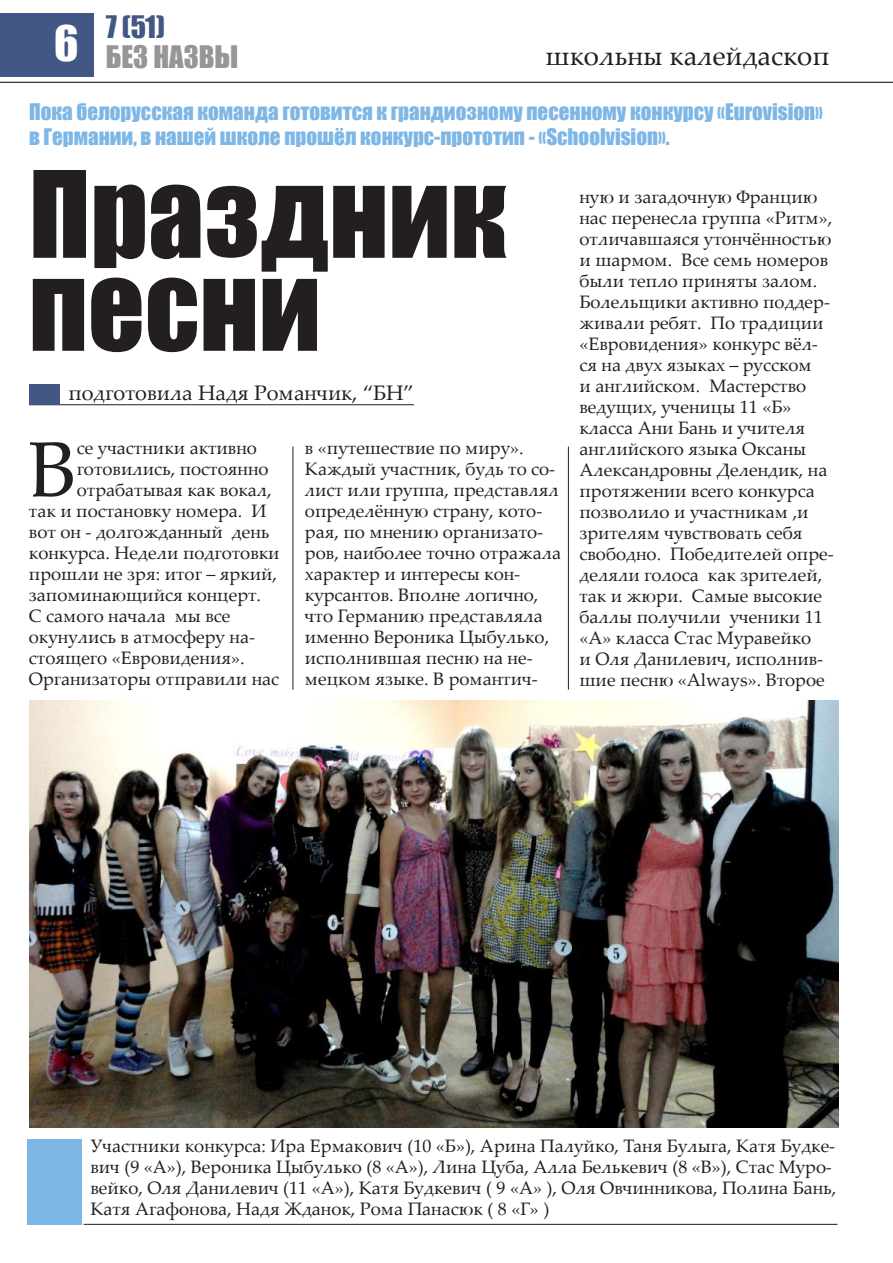
<style>
.page{position:relative;width:893px;height:1263px;background:#fff}
.page>*{position:absolute;margin:0;border:0;box-sizing:border-box;transform-origin:0 0}
.t1{font:111px/93px "Impact";color:#231f20}
.t2{font:78.3px "Palatino Linotype";color:#231f20}
.t3{font:45px "Impact";color:#fff}
.t4{font:28.5px "Impact";color:#969696}
.t5{font:28.5px "Impact";color:#425783}
.t6{font:27px "Palatino Linotype";color:#231f20}
.t7{font:21px/25.2px "Impact";color:#7eb7e5}
.t8{font:21px "Palatino Linotype";color:#231f20}
.t9{font:18px/21px "Palatino Linotype";color:#231f20}
</style>
<div class="page">
<div style="left:0;top:14px;width:94px;height:63px;background:#425783"></div>
<hr style="left:0;top:82px;width:893px;height:1px;background:#000">
<img style="left:30px;top:700px;width:808px;height:428px">
<hr style="left:29px;top:404px;width:385px;height:1px;background:#231f20">
<div style="left:29px;top:385px;width:31px;height:20px;background:#425783"></div>
<hr style="left:293px;top:447px;width:1px;height:243px;background:#231f20">
<hr style="left:568px;top:447px;width:1px;height:243px;background:#231f20">
<div style="left:28px;top:1139px;width:54px;height:85px;background:#7eb7e5"></div>
<hr style="left:84px;top:1224px;width:753px;height:1px;background:#231f20">
<h3 class="t3" style="left:54px;top:8px;width:26px">6</h3>
<h3 class="t5" style="left:106px;top:5px;width:61px">7 (51)</h3>
<h3 class="t4" style="left:106px;top:35px;width:134px">БЕЗ НАЗВЫ</h3>
<h3 class="t6" style="left:546px;top:36px;width:285px">школьны калейдаскоп</h3>
<p class="t7" style="left:29px;top:99px;width:795px">Пока белорусская команда готовится к грандиозному песенному конкурсу «Eurovision» в Германии, в нашей школе прошёл конкурс-прототип - «Schoolvision».</p>
<h1 class="t1" style="left:29px;top:165px;width:480px">Праздник песни</h1>
<p class="t8" style="left:68px;top:378px;width:347px">подготовила Надя Романчик, “БН”</p>
<h2 class="t2" style="left:29px;top:414px;width:49px">В</h2>
<p class="t9" style="left:77px;top:437px;width:182px">се участники активно</p>
<p class="t9" style="left:77px;top:458px;width:193px">готовились, постоянно</p>
<p class="t9" style="left:77px;top:479px;width:196px">отрабатывая как вокал,</p>
<p class="t9" style="left:29px;top:500px;width:239px">так и постановку номера. И</p>
<p class="t9" style="left:29px;top:521px;width:242px">вот он - долгожданный день</p>
<p class="t9" style="left:29px;top:542px;width:252px">конкурса. Недели подготовки</p>
<p class="t9" style="left:29px;top:563px;width:250px">прошли не зря: итог – яркий,</p>
<p class="t9" style="left:29px;top:584px;width:234px">запоминающийся концерт.</p>
<p class="t9" style="left:29px;top:605px;width:203px">С самого начала мы все</p>
<p class="t9" style="left:29px;top:626px;width:228px">окунулись в атмосферу на-</p>
<p class="t9" style="left:29px;top:647px;width:217px">стоящего «Евровидения».</p>
<p class="t9" style="left:29px;top:668px;width:252px">Организаторы отправили нас</p>
<p class="t9" style="left:305px;top:437px;width:258px">в «путешествие по миру».<br>Каждый участник, будь то со&shy;лист или группа, представлял определённую страну, кото&shy;рая, по мнению организато&shy;ров, наиболее точно отражала характер и интересы кон&shy;курсантов. Вполне логично, что Германию представляла именно Вероника Цыбулько, исполнившая песню на не&shy;мецком языке. В романтич-</p>
<p class="t9" style="left:579px;top:186px;width:256px">ную и загадочную Францию нас перенесла группа «Ритм», отличавшаяся утончённостью и шармом. Все семь номеров были тепло приняты залом.<br>Болельщики активно поддер&shy;живали ребят. По традиции «Евровидения» конкурс вёл&shy;ся на двух языках – русском<br>и английском. Мастерство ведущих, ученицы 11 «Б» класса Ани Бань и учителя английского языка Оксаны<br>Александровны Делендик, на протяжении всего конкурса позволило и участникам ,и зрителям чувствовать себя свободно. Победителей опре&shy;деляли голоса как зрителей, так и жюри. Самые высокие баллы получили ученики 11 «А» класса Стас Муравейко<br>и Оля Данилевич, исполнив&shy;шие песню «Always». Второе</p>
<p class="t9" style="left:90px;top:1135px;width:747px">Участники конкурса: Ира Ермакович (10 «Б»), Арина Палуйко, Таня Булыга, Катя Будке&shy;вич (9 «А»), Вероника Цыбулько (8 «А»), Лина Цуба, Алла Белькевич (8 «В»), Стас Муро&shy;вейко, Оля Данилевич (11 «А»), Катя Будкевич ( 9 «А» ), Оля Овчинникова, Полина Бань, Катя Агафонова, Надя Жданок, Рома Панасюк ( 8 «Г» )</p>
</div>
